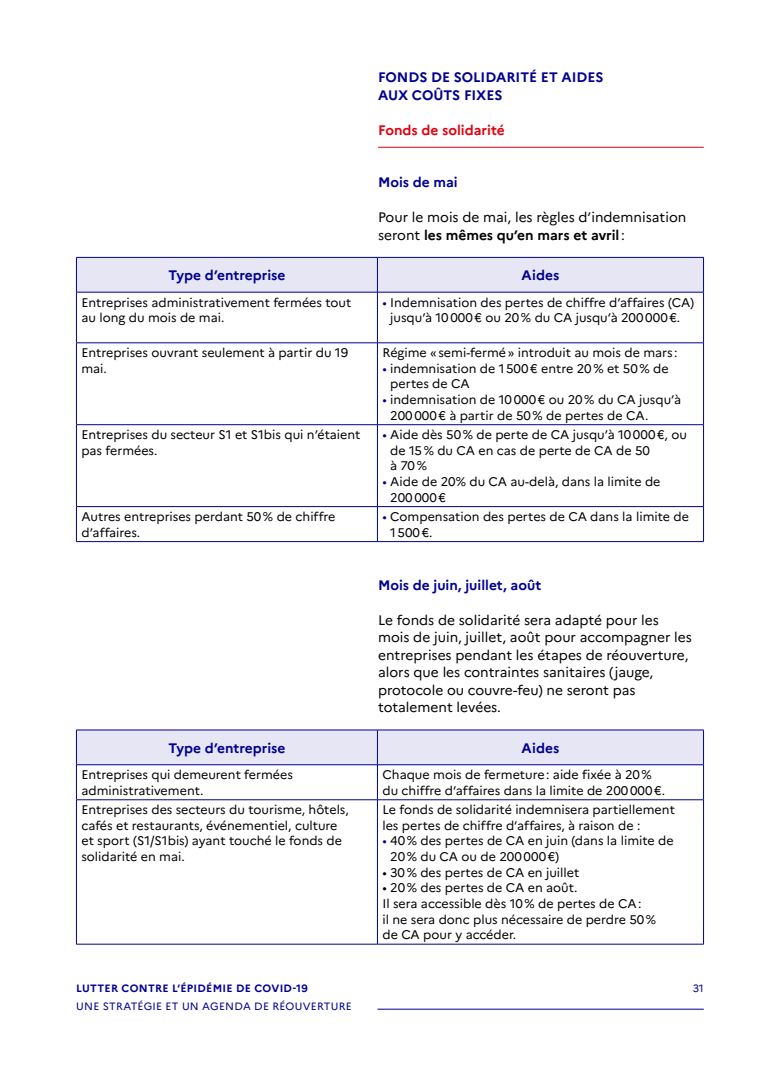
<style>
.page{position:relative;width:780px;height:1088px;background:#fff}
.page>*{position:absolute;margin:0;border:0;box-sizing:border-box;transform-origin:0 0}
.BODY{font:13.75px/17.5px "Marianne";color:#000}
.BODY-2{font:700 13.75px "Marianne";color:#000091}
.TIT__PARA{font:700 13.75px/17.5px "Marianne";color:#000091}
.ROUGE_BS{font:700 13.75px "Marianne";color:#e1000f}
.txt_tableau{font:12.5px/15.6px "Marianne";color:#000}
.t1{font:10.62px "Marianne";letter-spacing:.025em;color:#000091}
.t2{font:700 10.62px "Marianne";letter-spacing:.025em;color:#000091}
.s1{font-weight:700}
.s2{color:#000091}
</style>
<div class="page">
<hr style="left:377px;top:1009px;width:326px;height:1px;background:#000091">
<hr style="left:378px;top:147px;width:325px;height:1px;background:#e1000f">
<div style="left:77px;top:258px;width:626px;height:34px;background:#e6e6f4"></div>
<hr style="left:76px;top:292px;width:1px;height:51px;background:#000091">
<hr style="left:377px;top:292px;width:1px;height:51px;background:#000091">
<hr style="left:703px;top:292px;width:1px;height:51px;background:#000091">
<hr style="left:76px;top:343px;width:301px;height:1px;background:#000091">
<hr style="left:76px;top:343px;width:1px;height:81px;background:#000091">
<hr style="left:377px;top:343px;width:326px;height:1px;background:#000091">
<hr style="left:377px;top:343px;width:1px;height:81px;background:#000091">
<hr style="left:703px;top:343px;width:1px;height:81px;background:#000091">
<hr style="left:76px;top:424px;width:301px;height:1px;background:#000091">
<hr style="left:76px;top:425px;width:1px;height:81px;background:#000091">
<hr style="left:377px;top:424px;width:326px;height:1px;background:#000091">
<hr style="left:377px;top:425px;width:1px;height:81px;background:#000091">
<hr style="left:703px;top:425px;width:1px;height:81px;background:#000091">
<hr style="left:76px;top:506px;width:301px;height:1px;background:#000091">
<hr style="left:76px;top:507px;width:1px;height:34px;background:#000091">
<hr style="left:377px;top:506px;width:326px;height:1px;background:#000091">
<hr style="left:377px;top:507px;width:1px;height:34px;background:#000091">
<hr style="left:703px;top:507px;width:1px;height:34px;background:#000091">
<hr style="left:76px;top:541px;width:301px;height:1px;background:#000091">
<hr style="left:377px;top:541px;width:326px;height:1px;background:#000091">
<hr style="left:76px;top:258px;width:1px;height:34px;background:#000091">
<hr style="left:76px;top:257px;width:301px;height:1px;background:#000091">
<hr style="left:377px;top:257px;width:326px;height:1px;background:#000091">
<hr style="left:377px;top:258px;width:1px;height:34px;background:#000091">
<hr style="left:703px;top:258px;width:1px;height:34px;background:#000091">
<hr style="left:76px;top:292px;width:301px;height:1px;background:#000091">
<hr style="left:377px;top:292px;width:326px;height:1px;background:#000091">
<div style="left:77px;top:731px;width:626px;height:33px;background:#e6e6f4"></div>
<hr style="left:76px;top:765px;width:1px;height:34px;background:#000091">
<hr style="left:377px;top:765px;width:1px;height:34px;background:#000091">
<hr style="left:703px;top:765px;width:1px;height:34px;background:#000091">
<hr style="left:76px;top:799px;width:301px;height:1px;background:#000091">
<hr style="left:76px;top:800px;width:1px;height:144px;background:#000091">
<hr style="left:377px;top:799px;width:326px;height:1px;background:#000091">
<hr style="left:377px;top:800px;width:1px;height:144px;background:#000091">
<hr style="left:703px;top:800px;width:1px;height:144px;background:#000091">
<hr style="left:76px;top:944px;width:301px;height:1px;background:#000091">
<hr style="left:377px;top:944px;width:326px;height:1px;background:#000091">
<hr style="left:76px;top:730px;width:1px;height:34px;background:#000091">
<hr style="left:76px;top:730px;width:301px;height:1px;background:#000091">
<hr style="left:377px;top:730px;width:326px;height:1px;background:#000091">
<hr style="left:377px;top:730px;width:1px;height:34px;background:#000091">
<hr style="left:703px;top:730px;width:1px;height:34px;background:#000091">
<hr style="left:76px;top:764px;width:301px;height:1px;background:#000091">
<hr style="left:377px;top:764px;width:326px;height:1px;background:#000091">
<p class="TIT__PARA" style="left:378px;top:68px;width:227px">FONDS DE SOLIDARITÉ ET AIDES<br>AUX COÛTS FIXES</p>
<p class="ROUGE_BS" style="left:378px;top:121px;width:128px">Fonds de solidarité</p>
<p class="BODY-2" style="left:378px;top:174px;width:81px">Mois de mai</p>
<p class="BODY" style="left:378px;top:208px;width:310px">Pour le mois de mai, les règles d’indemnisation seront <span class="s1">les mêmes qu’en mars et avril</span>:</p>
<p class="BODY-2" style="left:168px;top:267px;width:118px">Type d’entreprise</p>
<p class="BODY-2" style="left:521px;top:267px;width:39px">Aides</p>
<p class="txt_tableau" style="left:81px;top:294px;width:271px">Entreprises administrativement fermées tout au long du mois de mai.</p>
<p class="txt_tableau" style="left:382px;top:294px;width:313px;text-align:center"><span class="s2">•</span> Indemnisation des pertes de chiffre d’affaires (CA) jusqu’à 10000€ ou 20% du CA jusqu’à 200000€.</p>
<p class="txt_tableau" style="left:81px;top:345px;width:268px">Entreprises ouvrant seulement à partir du 19 mai.</p>
<p class="txt_tableau" style="left:382px;top:345px;width:297px">Régime «semi-fermé» introduit au mois de mars :</p>
<p class="txt_tableau" style="left:390px;top:360px;width:280px;text-indent:-8px"><span class="s2">•</span> indemnisation de 1500€ entre 20% et 50% de pertes de CA</p>
<p class="txt_tableau" style="left:390px;top:392px;width:292px;text-indent:-8px"><span class="s2">•</span> indemnisation de 10000€ ou 20% du CA jusqu’à<br>200000€ à partir de 50% de pertes de CA.</p>
<p class="txt_tableau" style="left:81px;top:427px;width:280px">Entreprises du secteur S1 et S1bis qui n’étaient pas fermées.</p>
<p class="txt_tableau" style="left:390px;top:427px;width:298px;text-indent:-8px"><span class="s2">•</span> Aide dès 50% de perte de CA jusqu’à 10000€, ou de 15% du CA en cas de perte de CA de 50<br>à 70%</p>
<p class="txt_tableau" style="left:390px;top:474px;width:272px;text-indent:-8px"><span class="s2">•</span> Aide de 20% du CA au-delà, dans la limite de<br>200000€</p>
<p class="txt_tableau" style="left:81px;top:509px;width:255px">Autres entreprises perdant 50% de chiffre d’affaires.</p>
<p class="txt_tableau" style="left:390px;top:509px;width:300px;text-indent:-8px"><span class="s2">•</span> Compensation des pertes de CA dans la limite de<br>1500€.</p>
<p class="BODY-2" style="left:378px;top:576px;width:165px">Mois de juin, juillet, août</p>
<p class="BODY" style="left:378px;top:611px;width:315px">Le fonds de solidarité sera adapté pour les mois de juin, juillet, août pour accompagner les entreprises pendant les étapes de réouverture, alors que les contraintes sanitaires (jauge, protocole ou couvre-feu) ne seront pas totalement levées.</p>
<p class="BODY-2" style="left:168px;top:739px;width:118px">Type d’entreprise</p>
<p class="BODY-2" style="left:521px;top:739px;width:39px">Aides</p>
<p class="txt_tableau" style="left:81px;top:767px;width:213px">Entreprises qui demeurent fermées administrativement.</p>
<p class="txt_tableau" style="left:382px;top:767px;width:284px">Chaque mois de fermeture: aide fixée à 20% du chiffre d’affaires dans la limite de 200000€.</p>
<p class="txt_tableau" style="left:81px;top:802px;width:269px">Entreprises des secteurs du tourisme, hôtels, cafés et restaurants, événementiel, culture et sport (S1/S1bis) ayant touché le fonds de solidarité en mai.</p>
<p class="txt_tableau" style="left:382px;top:802px;width:294px">Le fonds de solidarité indemnisera partiellement les pertes de chiffre d’affaires, à raison de :</p>
<p class="txt_tableau" style="left:390px;top:833px;width:285px;text-indent:-8px"><span class="s2">•</span> 40% des pertes de CA en juin (dans la limite de<br>20% du CA ou de 200000€)</p>
<p class="txt_tableau" style="left:382px;top:864px;width:198px">• 30% des pertes de CA en juillet</p>
<p class="txt_tableau" style="left:382px;top:880px;width:197px">• 20% des pertes de CA en août.</p>
<p class="txt_tableau" style="left:382px;top:895px;width:275px">Il sera accessible dès 10% de pertes de CA:<br>il ne sera donc plus nécessaire de perdre 50% de CA pour y accéder.</p>
<p class="t2" style="left:76px;top:982px;width:233px">LUTTER CONTRE L’ÉPIDÉMIE DE COVID-19</p>
<p class="t1" style="left:692px;top:982px;width:13px">31</p>
<p class="t1" style="left:76px;top:999px;width:277px">UNE STRATÉGIE ET UN AGENDA DE RÉOUVERTURE</p>
</div>
